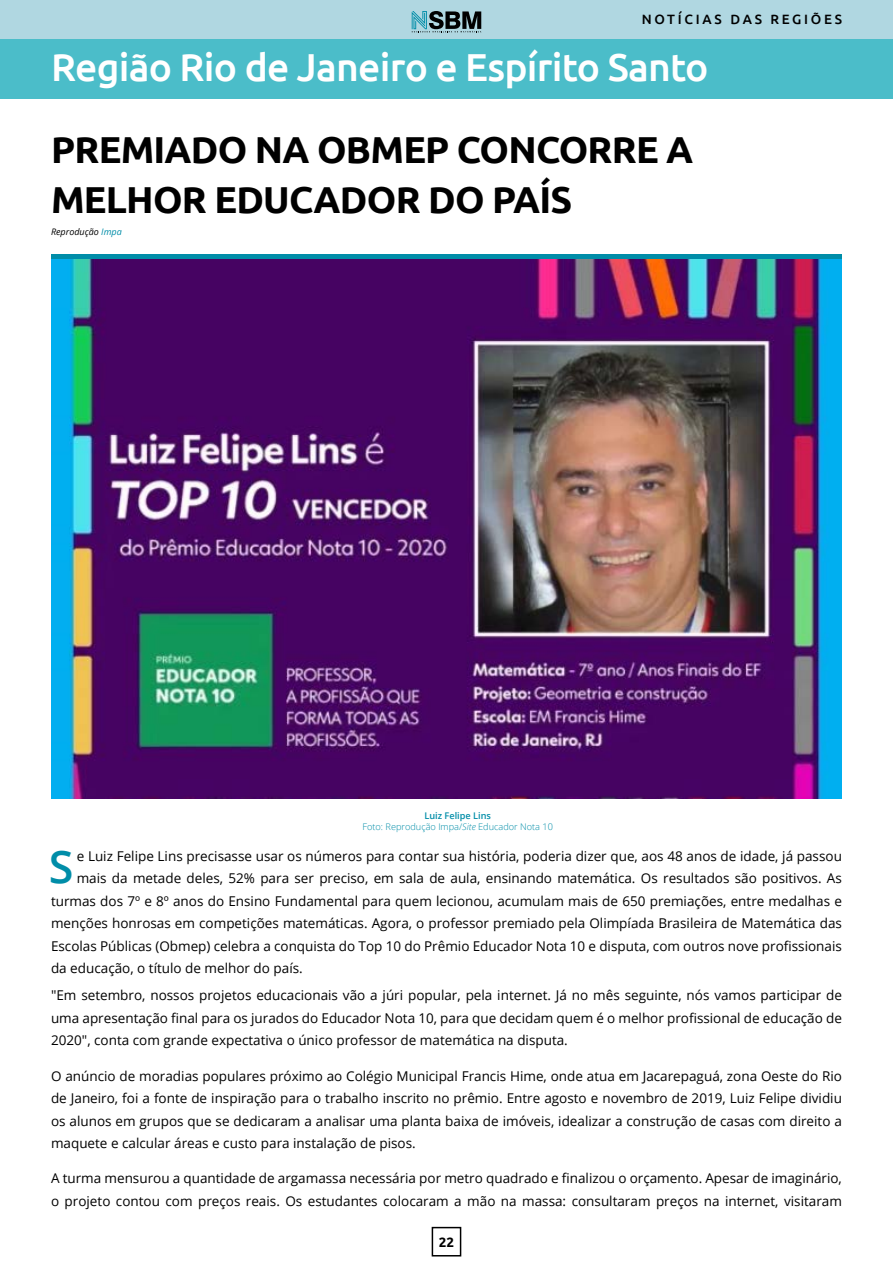
<style>
.page{position:relative;width:893px;height:1263px;background:#fff}
.page>*{position:absolute;margin:0;border:0;box-sizing:border-box;transform-origin:0 0}
.t1{font:600 45px "Open Sans";color:#008da8}
.t2{font:500 39px "Ubuntu";letter-spacing:-.02em;color:#fff}
.t3{font:700 37.5px/49.5px "Ubuntu";letter-spacing:-.02em;color:#000}
.t4{font:13.5px/22.5px "Open Sans";color:#000;text-align:justify}
.t5{font:500 13.5px "Ubuntu";letter-spacing:.2em;color:#000}
.t6{font:700 13.5px "Ubuntu";color:#000}
.t7{font:300 9.15px/10.9px "Open Sans";color:#008da8;text-align:center}
.t8{font:italic 9px "Open Sans";color:#000}
.s1{color:#008da8}
.s2{font-weight:600}
.s3{font-style:italic}
</style>
<div class="page">
<div style="left:0;top:0;width:893px;height:41px;background:#b0d7e1"></div>
<div style="left:0;top:39px;width:893px;height:60px;background:#4bbdc9"></div>
<div style="left:432px;top:1227px;width:29px;height:29px;border:2px solid #000"></div>
<img style="left:51px;top:258px;width:791px;height:541px">
<hr style="left:51px;top:254px;width:791px;height:4px;background:#008da8">
<svg style="left:412px;top:11px;width:69px;height:21px"></svg>
<p class="t5" style="left:642px;top:11px;width:202px">NOTÍCIAS DAS REGIÕES</p>
<h2 class="t2" style="left:51px;top:43px;width:659px">Região Rio de Janeiro e Espírito Santo</h2>
<h3 class="t3" style="left:51px;top:124px;width:644px">PREMIADO NA OBMEP CONCORRE A<br>MELHOR EDUCADOR DO PAÍS</h3>
<p class="t8" style="left:51px;top:226px;width:72px">Reprodução <span class="s1">Impa</span></p>
<p class="t7" style="left:362px;top:809px;width:192px"><span class="s2">Luiz Felipe Lins<br></span>Foto: Reprodução Impa/<span class="s3">Site</span> Educador Nota 10</p>
<h1 class="t1" style="left:49px;top:836px;width:26px">S</h1>
<p class="t4" style="left:77px;top:844px;width:767px">e Luiz Felipe Lins precisasse usar os números para contar sua história, poderia dizer que, aos 48 anos de idade, já passou</p>
<p class="t4" style="left:77px;top:867px;width:767px">mais da metade deles, 52% para ser preciso, em sala de aula, ensinando matemática. Os resultados são positivos. As</p>
<p class="t4" style="left:51px;top:889px;width:792px">turmas dos 7º e 8º anos do Ensino Fundamental para quem lecionou, acumulam mais de 650 premiações, entre medalhas e</p>
<p class="t4" style="left:51px;top:912px;width:792px">menções honrosas em competições matemáticas. Agora, o professor premiado pela Olimpíada Brasileira de Matemática das</p>
<p class="t4" style="left:51px;top:934px;width:792px">Escolas Públicas (Obmep) celebra a conquista do Top 10 do Prêmio Educador Nota 10 e disputa, com outros nove profissionais</p>
<p class="t4" style="left:51px;top:957px;width:253px">da educação, o título de melhor do país.</p>
<p class="t4" style="left:51px;top:984px;width:792px">"Em setembro, nossos projetos educacionais vão a júri popular, pela internet. Já no mês seguinte, nós vamos participar de uma apresentação final para os jurados do Educador Nota 10, para que decidam quem é o melhor profissional de educação de 2020", conta com grande expectativa o único professor de matemática na disputa.</p>
<p class="t4" style="left:51px;top:1064px;width:792px">O anúncio de moradias populares próximo ao Colégio Municipal Francis Hime, onde atua em Jacarepaguá, zona Oeste do Rio de Janeiro, foi a fonte de inspiração para o trabalho inscrito no prêmio. Entre agosto e novembro de 2019, Luiz Felipe dividiu os alunos em grupos que se dedicaram a analisar uma planta baixa de imóveis, idealizar a construção de casas com direito a maquete e calcular áreas e custo para instalação de pisos.</p>
<p class="t4" style="left:51px;top:1167px;width:792px">A turma mensurou a quantidade de argamassa necessária por metro quadrado e finalizou o orçamento. Apesar de imaginário, o projeto contou com preços reais. Os estudantes colocaram a mão na massa: consultaram preços na internet, visitaram</p>
<p class="t6" style="left:439px;top:1233px;width:17px">22</p>
</div>
